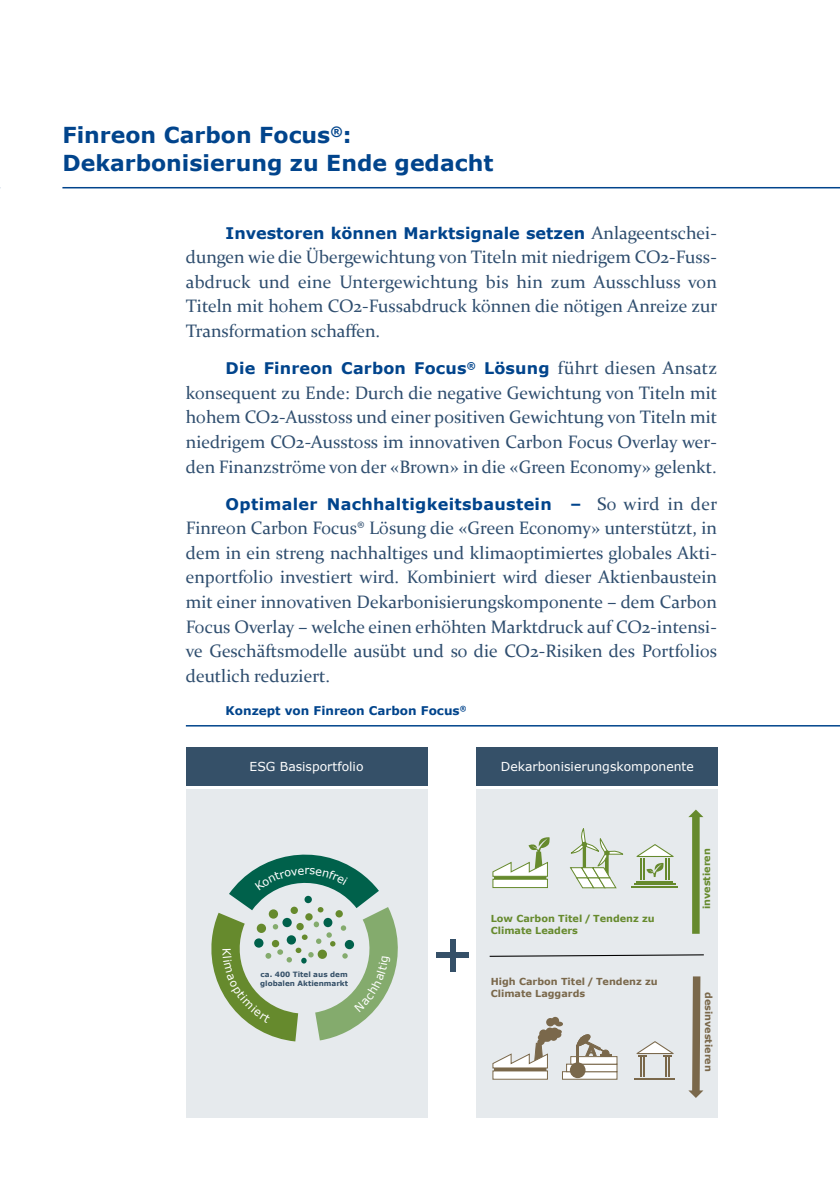
<style>
.page{position:relative;width:840px;height:1191px;background:#fff}
.page>*{position:absolute;margin:0;border:0;box-sizing:border-box;transform-origin:0 0}
.t1{font:700 22px/28px "Verdana";color:#01448c}
.t2{font:18px/24.6px "Constantia";color:#2f4e6f;text-align:justify}
.t3{font:700 16px "Verdana";letter-spacing:.01em;color:#01448c}
.t4{font:12.4px "Verdana";color:#fff}
.t5{font:700 12px "Verdana";color:#01448c}
.t6{font:700 9.6px/11.6px "Verdana";color:#7a684b}
.t7{font:700 9.6px/11.6px "Verdana";color:#668a2d}
.t8{font:700 7.2px/8.6px "Verdana";color:#355068}
.s1{font-family:"Constantia";font-weight:400;font-size:18px;color:#2f4e6f}
</style>
<div class="page">
<hr style="left:62px;top:187px;width:777px;height:1px;background:#01448c">
<hr style="left:186px;top:725px;width:653px;height:1px;background:#01448c">
<div style="left:186px;top:789px;width:241px;height:329px;background:#e6eaed"></div>
<div style="left:476px;top:789px;width:241px;height:329px;background:#e6eaed"></div>
<div style="left:186px;top:747px;width:241px;height:38px;background:#355068"></div>
<div style="left:476px;top:747px;width:241px;height:38px;background:#355068"></div>
<div style="left:436px;top:952px;width:32px;height:6px;background:#355068"></div>
<div style="left:449px;top:939px;width:6px;height:32px;background:#355068"></div>
<svg style="left:489px;top:954px;width:215px;height:3px"></svg>
<svg style="left:688px;top:809px;width:15px;height:124px"></svg>
<svg style="left:688px;top:976px;width:15px;height:122px"></svg>
<hr style="left:636px;top:881px;width:36px;height:1px;background:#668a2d">
<hr style="left:634px;top:883px;width:41px;height:1px;background:#668a2d">
<hr style="left:631px;top:886px;width:46px;height:1px;background:#668a2d">
<div style="left:494px;top:1066px;width:51px;height:9px;background:#7a684b"></div>
<div style="left:494px;top:1066px;width:52px;height:9px;border:1px solid #7a684b"></div>
<div style="left:492px;top:1071px;width:55px;height:8px;background:#fff"></div>
<div style="left:492px;top:1070px;width:55px;height:9px;border:1px solid #7a684b"></div>
<svg style="left:562px;top:1071px;width:54px;height:8px"></svg>
<div style="left:566px;top:1064px;width:50px;height:7px;background:#fff"></div>
<div style="left:566px;top:1063px;width:51px;height:9px;border:1px solid #7a684b"></div>
<div style="left:570px;top:1056px;width:46px;height:8px;background:#fff"></div>
<div style="left:570px;top:1056px;width:47px;height:8px;border:1px solid #7a684b"></div>
<div style="left:539px;top:1029px;width:8px;height:9px;background:#7a684b;border-radius:50%"></div>
<div style="left:545px;top:1027px;width:8px;height:9px;background:#7a684b;border-radius:50%"></div>
<div style="left:546px;top:1018px;width:8px;height:8px;background:#7a684b;border-radius:50%"></div>
<svg style="left:551px;top:1016px;width:8px;height:8px"></svg>
<svg style="left:555px;top:1021px;width:7px;height:5px"></svg>
<div style="left:553px;top:1029px;width:8px;height:5px;background:#7a684b;border-radius:50%"></div>
<div style="left:553px;top:1031px;width:8px;height:7px;background:#7a684b;border-radius:50%"></div>
<div style="left:550px;top:1027px;width:8px;height:7px;background:#7a684b;border-radius:50%"></div>
<svg style="left:492px;top:1037px;width:56px;height:31px"></svg>
<div style="left:549px;top:1033px;width:8px;height:7px;background:#7a684b;border-radius:50%"></div>
<div style="left:543px;top:1034px;width:8px;height:7px;background:#7a684b;border-radius:50%"></div>
<div style="left:494px;top:875px;width:51px;height:8px;background:#668a2d"></div>
<div style="left:494px;top:874px;width:52px;height:9px;border:1px solid #668a2d"></div>
<div style="left:492px;top:879px;width:55px;height:8px;background:#fff"></div>
<div style="left:492px;top:879px;width:55px;height:9px;border:1px solid #668a2d"></div>
<svg style="left:569px;top:828px;width:55px;height:60px"></svg>
<hr style="left:576px;top:1045px;width:2px;height:20px;background:#7a684b">
<div style="left:569px;top:1062px;width:16px;height:16px;background:#7a684b;border-radius:50%"></div>
<hr style="left:634px;top:1078px;width:40px;height:1px;background:#7a684b">
<svg style="left:636px;top:1041px;width:38px;height:35px"></svg>
<svg style="left:576px;top:1034px;width:35px;height:27px"></svg>
<svg style="left:492px;top:837px;width:57px;height:40px"></svg>
<svg style="left:636px;top:844px;width:38px;height:35px"></svg>
<svg style="left:211px;top:854px;width:187px;height:187px"></svg>
<p class="t1" style="left:62px;top:121px;width:432px">Finreon Carbon Focus<sup>®</sup>:<br>Dekarbonisierung zu Ende gedacht</p>
<p class="t3" style="left:225px;top:221px;width:492px">Investoren können Marktsignale setzen <span class="s1">Anlageentschei-</span></p>
<p class="t2" style="left:186px;top:244px;width:532px">dungen wie die Übergewichtung von Titeln mit niedrigem CO2-Fuss&shy;abdruck und eine Untergewichtung bis hin zum Ausschluss von Titeln mit hohem CO2-Fussabdruck können die nötigen Anreize zur Transformation schaffen.</p>
<p class="t3" style="left:225px;top:357px;width:492px">Die Finreon Carbon Focus<sup>®</sup> Lösung <span class="s1">führt diesen Ansatz</span></p>
<p class="t2" style="left:186px;top:379px;width:532px">konsequent zu Ende: Durch die negative Gewichtung von Titeln mit hohem CO2-Ausstoss und einer positiven Gewichtung von Titeln mit niedrigem CO2-Ausstoss im innovativen Carbon Focus Overlay wer&shy;den Finanzströme von der «Brown» in die «Green Economy» gelenkt.</p>
<p class="t3" style="left:225px;top:492px;width:493px">Optimaler Nachhaltigkeitsbaustein – <span class="s1">So wird in der</span></p>
<p class="t2" style="left:186px;top:515px;width:532px">Finreon Carbon Focus® Lösung die «Green Economy» unterstützt, in dem in ein streng nachhaltiges und klimaoptimiertes globales Akti&shy;enportfolio investiert wird. Kombiniert wird dieser Aktienbaustein mit einer innovativen Dekarbonisierungskomponente – dem Carbon Focus Overlay – welche einen erhöhten Marktdruck auf CO2-intensi&shy;ve Geschäftsmodelle ausübt und so die CO2-Risiken des Portfolios deutlich reduziert.</p>
<p class="t5" style="left:225px;top:701px;width:242px">Konzept von Finreon Carbon Focus<sup>®</sup></p>
<p class="t4" style="left:249px;top:758px;width:115px">ESG Basisportfolio</p>
<p class="t4" style="left:500px;top:758px;width:194px">Dekarbonisierungskomponente</p>
<p class="t8" style="left:260px;top:970px;width:89px">ca. 400 Titel aus dem globalen Aktienmarkt</p>
<p class="t7" style="left:490px;top:913px;width:165px">Low Carbon Titel / Tendenz zu<br>Climate Leaders</p>
<p class="t6" style="left:490px;top:976px;width:168px">High Carbon Titel / Tendenz zu<br>Climate Laggards</p>
<p class="t7" style="left:700px;top:909px;width:62px;rotate:-90deg">investieren</p>
<p class="t6" style="left:714px;top:991px;width:81px;rotate:90deg">desinvestieren</p>
</div>
